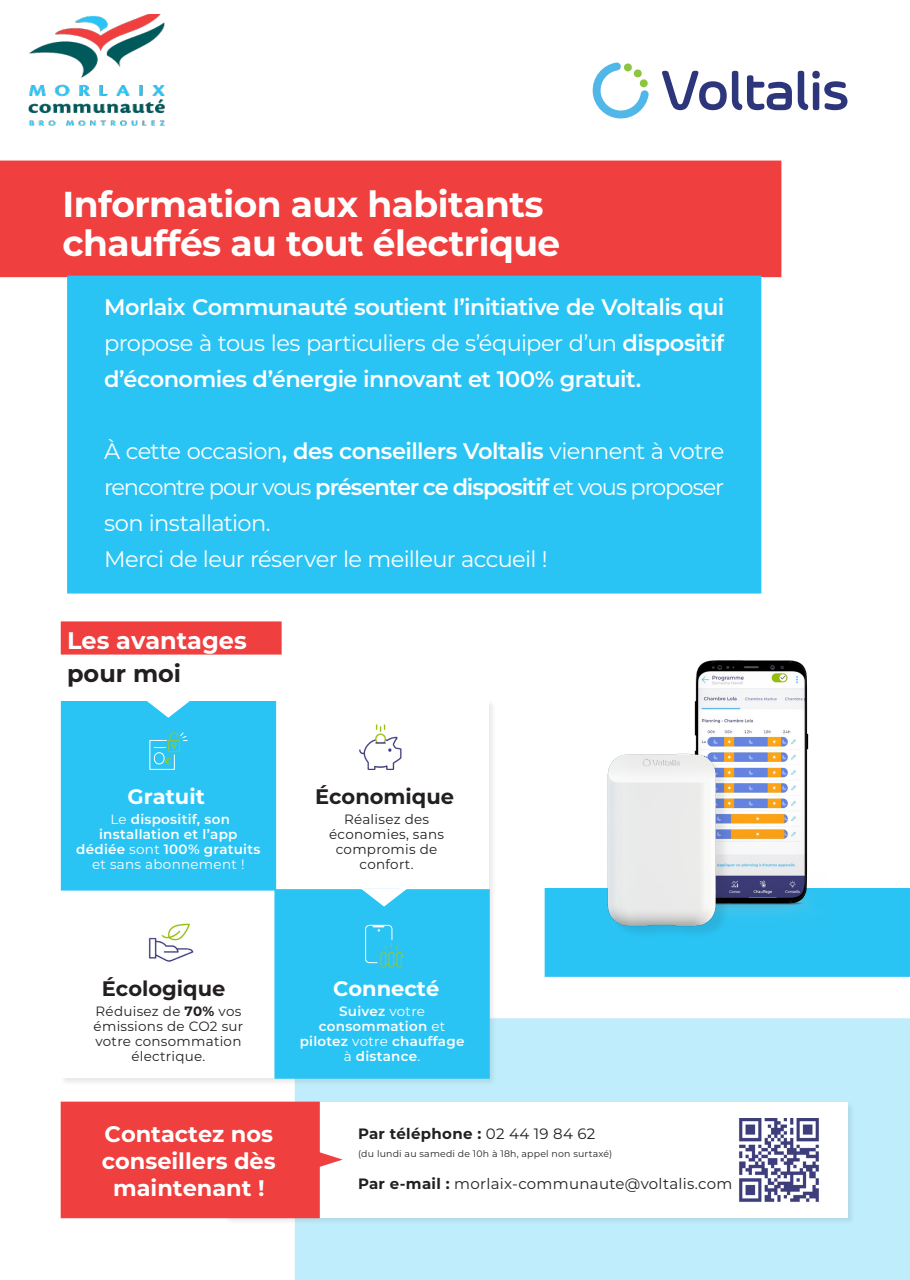
<style>
.page{position:relative;width:910px;height:1280px;background:#fff}
.page>*{position:absolute;margin:0;border:0;box-sizing:border-box;transform-origin:0 0}
.H1_-_blanc{font:700 36px "Montserrat";letter-spacing:-.015em;color:#fff}
.titre_paragraphe{font:700 24px "Montserrat";color:#fff}
.titre_paragraphe-2{font:700 24px "Montserrat";color:#231f20}
.Sous-titre{font:22.5px/36px "Montserrat";letter-spacing:-.035em;color:#fff;text-align:justify}
.Sous-titre-2{font:600 22.5px/36px "Montserrat";letter-spacing:-.025em;color:#fff;text-align:justify}
.mentions{font:700 22.5px/27px "Montserrat";color:#fff;text-align:center}
.bold{font:700 21px "Montserrat";color:#231f20}
.bold-2{font:700 21px "Montserrat";color:#fff}
.t1{font:15px "Montserrat";letter-spacing:.02em;color:#231f20}
.t2{font:700 15px "Montserrat";letter-spacing:.02em;color:#231f20}
.texte{font:600 13.5px/15px "Montserrat";letter-spacing:.02em;color:#fff;text-align:center}
.texte-2{font:13.5px/15px "Montserrat";letter-spacing:.02em;color:#231f20;text-align:center}
.t3{font:9.3px "Montserrat";letter-spacing:.02em;color:#231f20}
.s1{font-weight:400}
.s2{font-weight:600}
.s3{font-weight:700}
</style>
<div class="page">
<div style="left:545px;top:888px;width:365px;height:89px;background:#2ac4f4"></div>
<div style="left:295px;top:1018px;width:615px;height:262px;background:#bfedfb"></div>
<div style="left:224px;top:1101px;width:631px;height:124px;background:#231f20;opacity:.1"></div>
<div style="left:226px;top:1102px;width:621px;height:115px;background:#fff"></div>
<div style="left:60px;top:699px;width:437px;height:387px;background:#231f20;opacity:.1"></div>
<div style="left:61px;top:700px;width:428px;height:378px;background:#fff"></div>
<div style="left:61px;top:701px;width:215px;height:189px;background:#2ac4f4"></div>
<div style="left:274px;top:889px;width:216px;height:190px;background:#2ac4f4;border:2px solid #2ac4f4"></div>
<div style="left:61px;top:621px;width:221px;height:34px;background:#ef3f3e;border:2px solid #ef3f3e"></div>
<div style="left:61px;top:1102px;width:259px;height:116px;background:#ef3f3e"></div>
<svg style="left:317px;top:1151px;width:26px;height:17px"></svg>
<div style="left:0;top:161px;width:781px;height:116px;background:#ef3f3e"></div>
<div style="left:67px;top:276px;width:694px;height:317px;background:#2ac4f4"></div>
<svg style="left:662px;top:71px;width:130px;height:39px"></svg>
<svg style="left:798px;top:71px;width:49px;height:39px"></svg>
<svg style="left:593px;top:63px;width:56px;height:55px"></svg>
<img style="left:694px;top:660px;width:135px;height:269px">
<img style="left:148px;top:923px;width:46px;height:39px">
<img style="left:359px;top:724px;width:43px;height:46px">
<svg style="left:149px;top:732px;width:39px;height:38px"></svg>
<svg style="left:365px;top:925px;width:39px;height:43px"></svg>
<svg style="left:358px;top:888px;width:52px;height:19px"></svg>
<svg style="left:143px;top:699px;width:51px;height:19px"></svg>
<img style="left:579px;top:712px;width:158px;height:256px">
<img style="left:29px;top:15px;width:135px;height:110px">
<img style="left:739px;top:1118px;width:80px;height:84px">
<p class="H1_-_blanc" style="left:63px;top:178px;width:483px">Information aux habitants</p>
<p class="H1_-_blanc" style="left:63px;top:217px;width:499px">chauffés au tout électrique</p>
<p class="Sous-titre-2" style="left:104px;top:288px;width:622px">Morlaix Communauté soutient l’initiative de Voltalis qui <span class="s1">propose à tous les particuliers de s’équiper d’un</span> dispositif d’économies d’énergie innovant et 100% gratuit.</p>
<p class="Sous-titre" style="left:104px;top:432px;width:622px">À cette occasion<span class="s2">, des conseillers Voltalis</span> viennent à votre rencontre pour vous <span class="s2">présenter ce dispositif</span> et vous proposer son installation.</p>
<p class="Sous-titre" style="left:104px;top:540px;width:445px">Merci de leur réserver le meilleur accueil !</p>
<p class="titre_paragraphe" style="left:67px;top:623px;width:181px">Les avantages</p>
<p class="titre_paragraphe-2" style="left:67px;top:656px;width:116px">pour moi</p>
<p class="bold-2" style="left:128px;top:781px;width:79px">Gratuit</p>
<p class="texte" style="left:76px;top:811px;width:186px"><span class="s1">Le</span> dispositif, son installation et l’app dédiée <span class="s1">sont</span> 100% gratuits <span class="s1">et sans abonnement !</span></p>
<p class="bold" style="left:315px;top:781px;width:141px">Économique</p>
<p class="texte-2" style="left:329px;top:811px;width:116px">Réalisez des économies, sans compromis de confort.</p>
<p class="bold" style="left:102px;top:974px;width:125px">Écologique</p>
<p class="texte-2" style="left:94px;top:1003px;width:151px">Réduisez de <span class="s3">70%</span> vos émissions de CO2 sur votre consommation électrique.</p>
<p class="mentions" style="left:102px;top:1120px;width:175px">Contactez nos conseillers dès maintenant !</p>
<p class="bold-2" style="left:333px;top:974px;width:108px">Connecté</p>
<p class="texte" style="left:300px;top:1003px;width:166px">Suivez <span class="s1">votre </span>consommation <span class="s1">et </span>pilotez <span class="s1">votre</span> chauffage <span class="s1">à</span> distance<span class="s1">.</span></p>
<p class="t2" style="left:358px;top:1123px;width:239px">Par téléphone : <span class="s1">02 44 19 84 62</span></p>
<p class="t3" style="left:358px;top:1147px;width:256px">(du lundi au samedi de 10h à 18h, appel non surtaxé)</p>
<p class="t1" style="left:358px;top:1173px;width:376px"><span class="s3">Par e-mail :</span> morlaix-communaute@voltalis.com</p>
</div>
